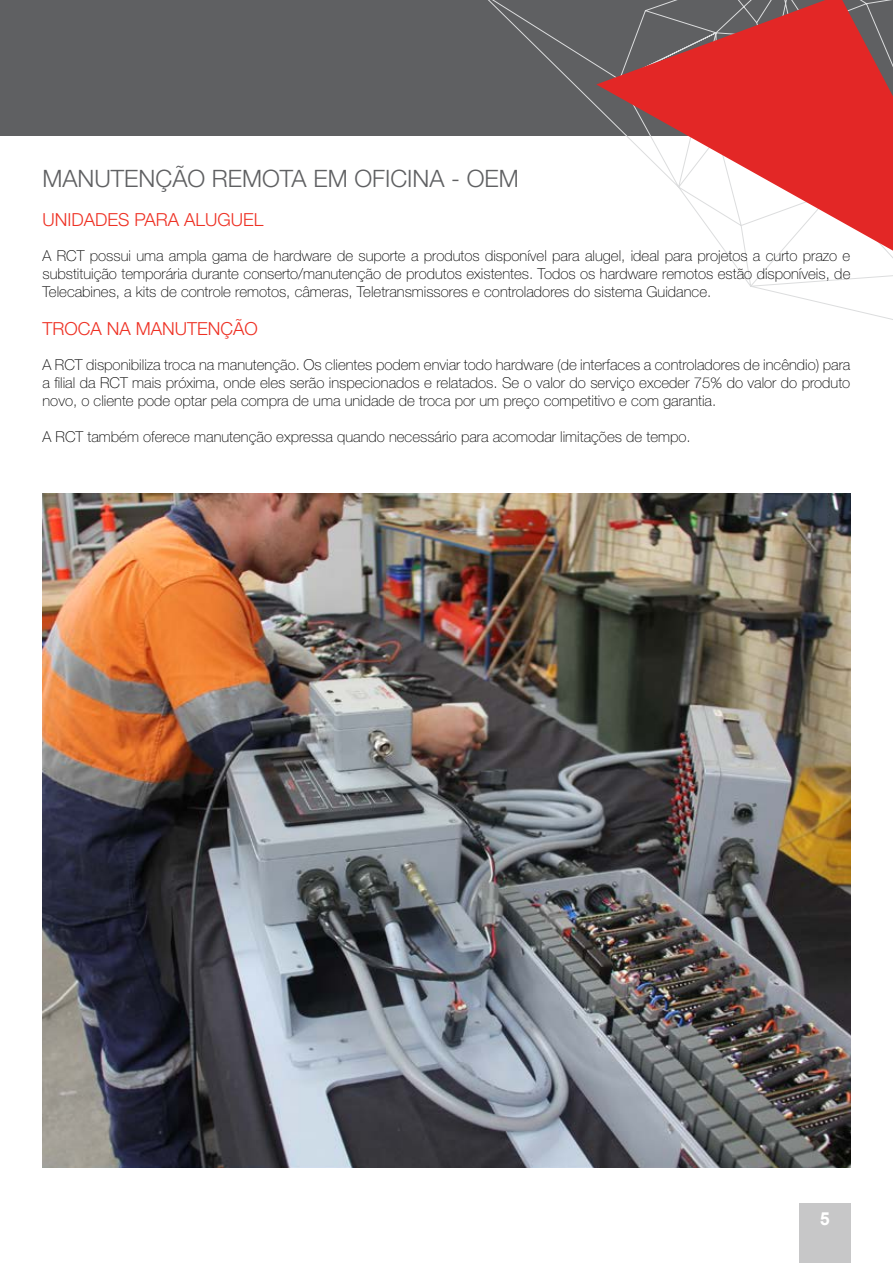
<style>
.page{position:relative;width:893px;height:1263px;background:#fff}
.page>*{position:absolute;margin:0;border:0;box-sizing:border-box;transform-origin:0 0}
.t1{font:300 24px "Helvetica Neue LT Std";color:#5f6062}
.t2{font:300 18px "Helvetica Neue LT Std";color:#ee3124}
.t3{font:700 18px "Arial";color:#fff}
.t4{font:100 15px/18px "Helvetica Neue LT Std";color:#000;text-align:justify}
</style>
<div class="page">
<div style="left:0;top:0;width:893px;height:136px;background:#5f6062"></div>
<svg style="left:488px;top:0;width:405px;height:320px"></svg>
<svg style="left:596px;top:0;width:297px;height:263px"></svg>
<img style="left:43px;top:493px;width:807px;height:674px">
<div style="left:799px;top:1203px;width:51px;height:60px;background:#c7c7c8"></div>
<h1 class="t1" style="left:43px;top:164px;width:478px">MANUTENÇÃO REMOTA EM OFICINA - OEM</h1>
<p class="t2" style="left:43px;top:208px;width:223px">UNIDADES PARA ALUGUEL</p>
<p class="t4" style="left:43px;top:246px;width:809px">A RCT possui uma ampla gama de hardware de suporte a produtos disponível para alugel, ideal para projetos a curto prazo e substituição temporária durante conserto/manutenção de produtos existentes. Todos os hardware remotos estão disponíveis, de Telecabines, a kits de controle remotos, câmeras, Teletransmissores e controladores do sistema Guidance.</p>
<p class="t2" style="left:43px;top:318px;width:217px">TROCA NA MANUTENÇÃO</p>
<p class="t4" style="left:43px;top:356px;width:809px">A RCT disponibiliza troca na manutenção. Os clientes podem enviar todo hardware (de interfaces a controladores de incêndio) para a filial da RCT mais próxima, onde eles serão inspecionados e relatados. Se o valor do serviço exceder 75% do valor do produto novo, o cliente pode optar pela compra de uma unidade de troca por um preço competitivo e com garantia.</p>
<p class="t4" style="left:43px;top:427px;width:650px">A RCT também oferece manutenção expressa quando necessário para acomodar limitações de tempo.</p>
<p class="t3" style="left:820px;top:1207px;width:12px">5</p>
</div>
